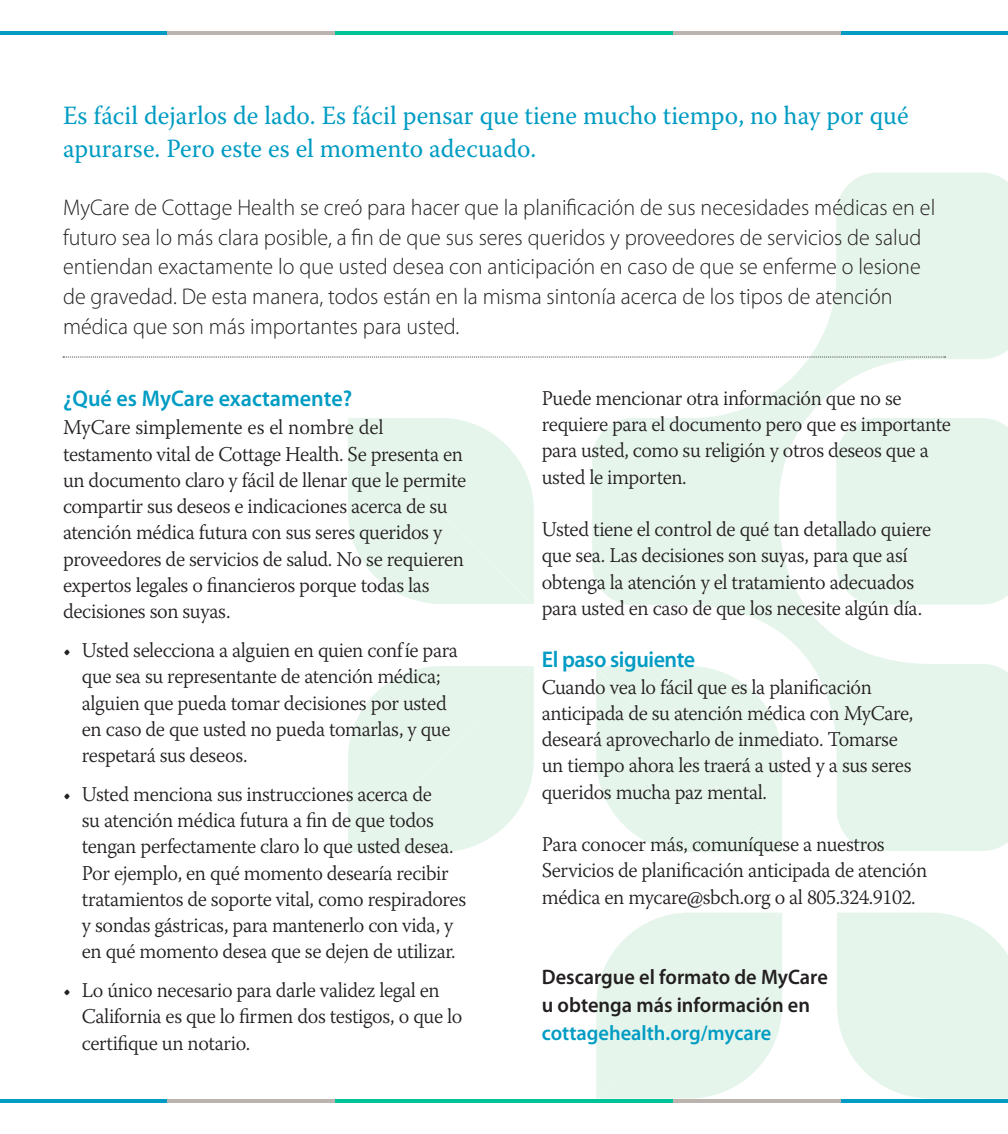
<style>
.page{position:relative;width:1008px;height:1134px;background:#fff}
.page>*{position:absolute;margin:0;border:0;box-sizing:border-box;transform-origin:0 0}
.t1{font:26.25px/33.2px "Warnock Pro";color:#009cc3}
.t2{font:300 22.75px/29.8px "Myriad Pro";color:#231f20}
.t3{font:600 22.75px "Myriad Pro";letter-spacing:-.005em;color:#009cc3}
.t4{font:300 21px/26.2px "Warnock Pro";letter-spacing:-.02em;color:#231f20}
.t5{font:600 21px/28px "Myriad Pro";color:#231f20}
.s1{color:#009cc3}
</style>
<div class="page">
<svg style="left:704px;top:359px;width:223px;height:134px"></svg>
<div style="left:836px;top:418px;width:172px;height:187px;background:#e6f5ec"></div>
<div style="left:592px;top:418px;width:187px;height:187px;background:#e6f5ec;border-radius:41px"></div>
<div style="left:837px;top:664px;width:171px;height:187px;background:#e6f5ec"></div>
<svg style="left:697px;top:512px;width:233px;height:245px;fill:#e6f5ec"></svg>
<svg style="left:348px;top:666px;width:186px;height:186px"></svg>
<svg style="left:348px;top:418px;width:186px;height:186px"></svg>
<svg style="left:596px;top:666px;width:186px;height:186px"></svg>
<svg style="left:596px;top:913px;width:186px;height:186px"></svg>
<svg style="left:837px;top:913px;width:171px;height:186px"></svg>
<svg style="left:63px;top:173px;width:945px;height:186px"></svg>
<hr style="left:0;top:32px;width:168px;height:3px;background:#009cc3">
<hr style="left:168px;top:32px;width:168px;height:3px;background:#bbb3ad">
<hr style="left:336px;top:32px;width:168px;height:3px;background:#00c498">
<hr style="left:0;top:1099px;width:168px;height:3px;background:#009cc3">
<hr style="left:168px;top:1099px;width:168px;height:3px;background:#bbb3ad">
<hr style="left:336px;top:1099px;width:168px;height:3px;background:#00c498">
<hr style="left:840px;top:32px;width:168px;height:3px;background:#009cc3">
<hr style="left:672px;top:32px;width:168px;height:3px;background:#bbb3ad">
<hr style="left:504px;top:32px;width:168px;height:3px;background:#00c498">
<hr style="left:840px;top:1099px;width:168px;height:3px;background:#009cc3">
<hr style="left:672px;top:1099px;width:168px;height:3px;background:#bbb3ad">
<hr style="left:504px;top:1099px;width:168px;height:3px;background:#00c498">
<p class="t1" style="left:63px;top:98px;width:847px">Es fácil dejarlos de lado. Es fácil pensar que tiene mucho tiempo, no hay por qué apurarse. Pero este es el momento adecuado.</p>
<p class="t2" style="left:63px;top:192px;width:874px">MyCare de Cottage Health se creó para hacer que la planificación de sus necesidades médicas en el futuro sea lo más clara posible, a fin de que sus seres queridos y proveedores de servicios de salud entiendan exactamente lo que usted desea con anticipación en caso de que se enferme o lesione de gravedad. De esta manera, todos están en la misma sintonía acerca de los tipos de atención médica que son más importantes para usted.</p>
<p class="t3" style="left:63px;top:384px;width:291px">¿Qué es MyCare exactamente?</p>
<p class="t4" style="left:63px;top:414px;width:405px">MyCare simplemente es el nombre del testamento vital de Cottage Health. Se presenta en un documento claro y fácil de llenar que le permite compartir sus deseos e indicaciones acerca de su atención médica futura con sus seres queridos y proveedores de servicios de salud. No se requieren expertos legales o financieros porque todas las decisiones son suyas.</p>
<p class="t4" style="left:82px;top:637px;width:378px;text-indent:-19px">• Usted selecciona a alguien en quien confíe para que sea su representante de atención médica; alguien que pueda tomar decisiones por usted en caso de que usted no pueda tomarlas, y que respetará sus deseos.</p>
<p class="t4" style="left:82px;top:780px;width:386px;text-indent:-19px">• Usted menciona sus instrucciones acerca de<br>su atención médica futura a fin de que todos tengan perfectamente claro lo que usted desea.<br>Por ejemplo, en qué momento desearía recibir tratamientos de soporte vital, como respiradores y sondas gástricas, para mantenerlo con vida, y en qué momento desea que se dejen de utilizar.</p>
<p class="t4" style="left:82px;top:977px;width:382px;text-indent:-19px">• Lo único necesario para darle validez legal en<br>California es que lo firmen dos testigos, o que lo certifique un notario.</p>
<p class="t4" style="left:542px;top:384px;width:411px">Puede mencionar otra información que no se requiere para el documento pero que es importante para usted, como su religión y otros deseos que a usted le importen.</p>
<p class="t4" style="left:542px;top:516px;width:391px">Usted tiene el control de qué tan detallado quiere que sea. Las decisiones son suyas, para que así obtenga la atención y el tratamiento adecuados para usted en caso de que los necesite algún día.</p>
<p class="t3" style="left:542px;top:645px;width:155px">El paso siguiente</p>
<p class="t4" style="left:542px;top:673px;width:373px">Cuando vea lo fácil que es la planificación anticipada de su atención médica con MyCare, deseará aprovecharlo de inmediato. Tomarse un tiempo ahora les traerá a usted y a sus seres queridos mucha paz mental.</p>
<p class="t4" style="left:542px;top:831px;width:387px">Para conocer más, comuníquese a nuestros<br>Servicios de planificación anticipada de atención médica en mycare@sbch.org o al 805.324.9102.</p>
<p class="t5" style="left:542px;top:962px;width:288px">Descargue el formato de MyCare u obtenga más información en <span class="s1">cottagehealth.org/mycare</span></p>
</div>
